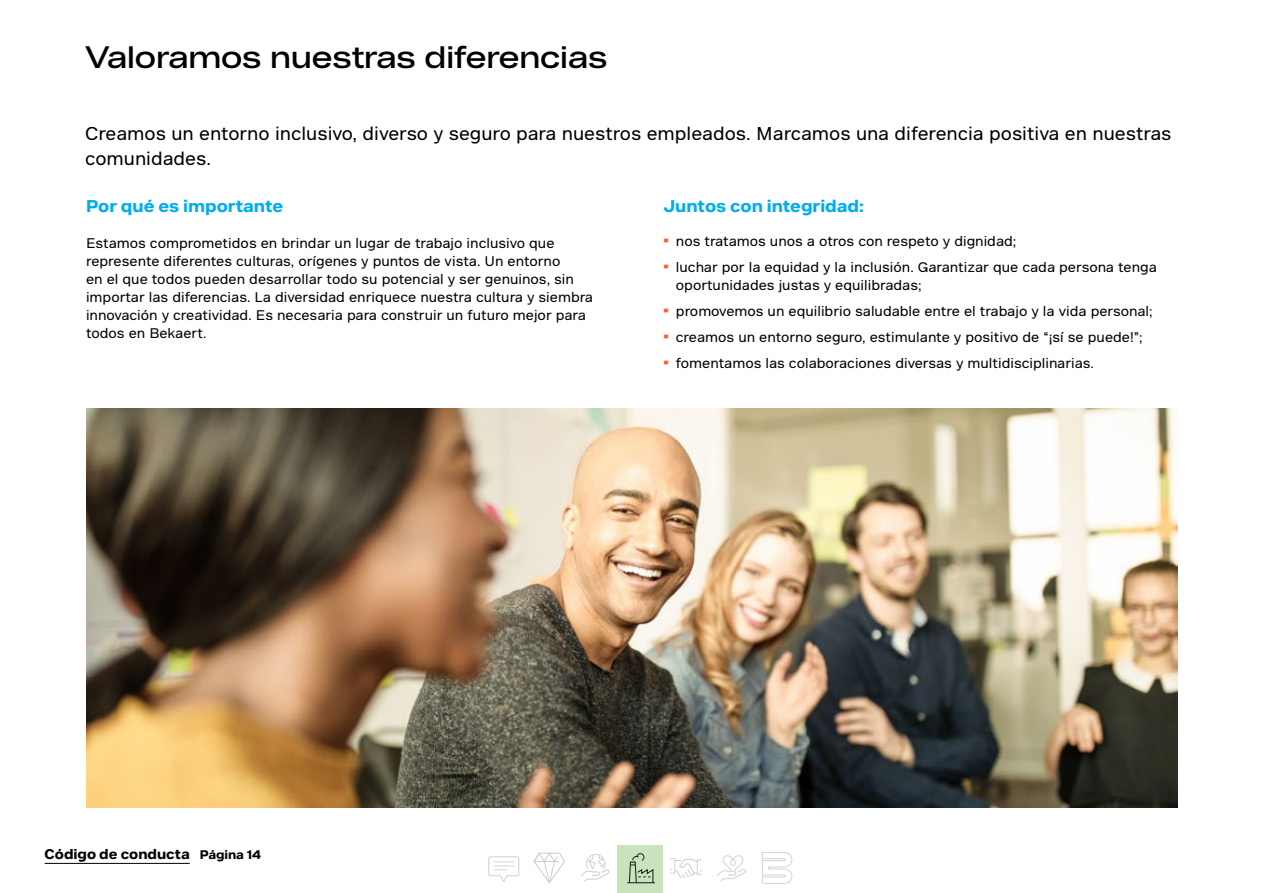
<style>
.page{position:relative;width:1263px;height:893px;background:#fff}
.page>*{position:absolute;margin:0;border:0;box-sizing:border-box;transform-origin:0 0}
.Title_X_X_-_Black_reg{font:30px "Bekaert Headline";color:#000}
.BRO_Intro_text{font:18px/25.5px "Bekaert Text";color:#000}
.Subtitle_-_Cyan_Bold_pt_11{font:700 16.5px "Bekaert Text";color:#01adef}
.BRO_Body_text{font:13.5px/18px "Bekaert Text";color:#000}
.t1{font:700 13.5px "Bekaert Text";color:#000}
.s1{font-weight:700;font-size:16.5px;color:#ff602c}
.s2{font-size:12px}
</style>
<div class="page">
<img style="left:86px;top:408px;width:1092px;height:400px">
<svg style="left:488px;top:856px;width:32px;height:26px"></svg>
<svg style="left:533px;top:852px;width:32px;height:31px"></svg>
<svg style="left:717px;top:855px;width:29px;height:26px"></svg>
<svg style="left:670px;top:858px;width:32px;height:20px"></svg>
<svg style="left:762px;top:852px;width:30px;height:32px"></svg>
<svg style="left:580px;top:854px;width:30px;height:28px"></svg>
<div style="left:618px;top:845px;width:45px;height:48px;background:#c9e4bc"></div>
<svg style="left:627px;top:853px;width:28px;height:31px"></svg>
<hr style="left:45px;top:863px;width:145px;height:1px;background:#000">
<p class="Title_X_X_-_Black_reg" style="left:85px;top:38px;width:524px">Valoramos nuestras diferencias</p>
<p class="BRO_Intro_text" style="left:85px;top:121px;width:1088px">Creamos un entorno inclusivo, diverso y seguro para nuestros empleados. Marcamos una diferencia positiva en nuestras comunidades.</p>
<p class="Subtitle_-_Cyan_Bold_pt_11" style="left:86px;top:195px;width:199px">Por qué es importante</p>
<p class="BRO_Body_text" style="left:86px;top:234px;width:508px">Estamos comprometidos en brindar un lugar de trabajo inclusivo que represente diferentes culturas, orígenes y puntos de vista. Un entorno<br>en el que todos pueden desarrollar todo su potencial y ser genuinos, sin importar las diferencias. La diversidad enriquece nuestra cultura y siembra innovación y creatividad. Es necesaria para construir un futuro mejor para todos en Bekaert.</p>
<p class="Subtitle_-_Cyan_Bold_pt_11" style="left:663px;top:195px;width:202px">Juntos con integridad:</p>
<p class="BRO_Body_text" style="left:663px;top:232px;width:355px"><span class="s1">•</span> nos tratamos unos a otros con respeto y dignidad;</p>
<p class="BRO_Body_text" style="left:676px;top:259px;width:482px;line-height:17.5px;text-indent:-13px"><span class="s1">•</span> luchar por la equidad y la inclusión. Garantizar que cada persona tenga oportunidades justas y equilibradas;</p>
<p class="BRO_Body_text" style="left:663px;top:302px;width:491px"><span class="s1">•</span> promovemos un equilibrio saludable entre el trabajo y la vida personal;</p>
<p class="BRO_Body_text" style="left:663px;top:328px;width:481px"><span class="s1">•</span> creamos un entorno seguro, estimulante y positivo de “¡sí se puede!”;</p>
<p class="BRO_Body_text" style="left:663px;top:354px;width:432px"><span class="s1">•</span> fomentamos las colaboraciones diversas y multidisciplinarias.</p>
<p class="t1" style="left:45px;top:845px;width:218px">Código de conducta <span class="s2">Página 14</span></p>
</div>
